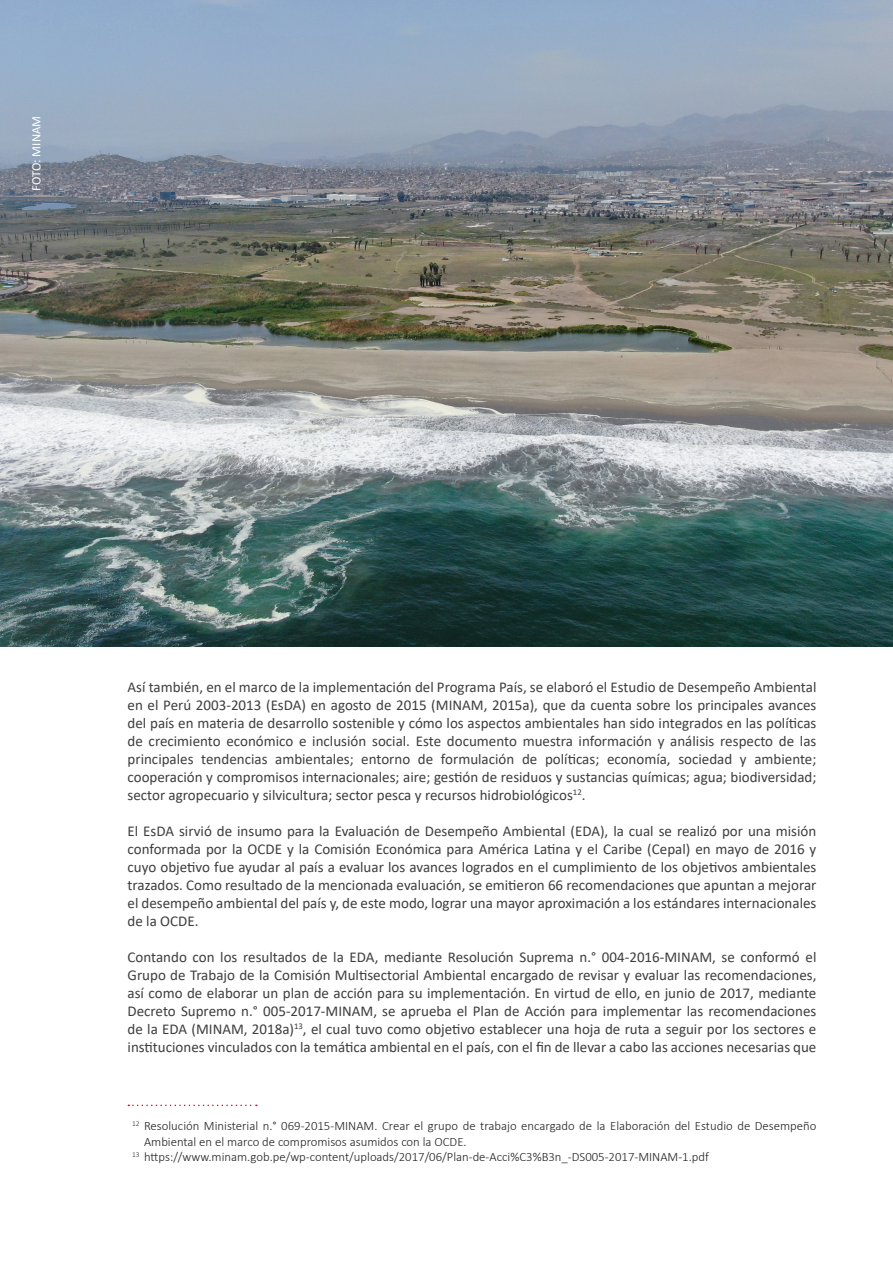
<style>
.page{position:relative;width:893px;height:1263px;background:#fff}
.page>*{position:absolute;margin:0;border:0;box-sizing:border-box;transform-origin:0 0}
.TEXTO_BASE{font:15px/18px "Calibri";color:#3e3e3f;text-align:justify}
.pie_ok{font:300 12.75px/15.3px "Calibri";color:#231f20}
.CREDITO_FOTO{font:12.75px "Calibri";color:#fff}
</style>
<div class="page">
<hr style="left:892px;top:0;width:1px;height:1263px;background:#fde7dc">
<svg style="left:128px;top:1104px;width:129px;height:2px"></svg>
<img style="left:0;top:0;width:893px;height:646px">
<p class="CREDITO_FOTO" style="left:27px;top:191px;width:77px;rotate:-90deg">FOTO: MINAM</p>
<p class="TEXTO_BASE" style="left:128px;top:677px;width:690px">Así también, en el marco de la implementación del Programa País, se elaboró el Estudio de Desempeño Ambiental en el Perú 2003-2013 (EsDA) en agosto de 2015 (MINAM, 2015a), que da cuenta sobre los principales avances del país en materia de desarrollo sostenible y cómo los aspectos ambientales han sido integrados en las políticas de crecimiento económico e inclusión social. Este documento muestra información y análisis respecto de las principales tendencias ambientales; entorno de formulación de políticas; economía, sociedad y ambiente; cooperación y compromisos internacionales; aire; gestión de residuos y sustancias químicas; agua; biodiversidad; sector agropecuario y silvicultura; sector pesca y recursos hidrobiológicos<sup>12</sup>.</p>
<p class="TEXTO_BASE" style="left:128px;top:821px;width:690px">El EsDA sirvió de insumo para la Evaluación de Desempeño Ambiental (EDA), la cual se realizó por una misión conformada por la OCDE y la Comisión Económica para América Latina y el Caribe (Cepal) en mayo de 2016 y cuyo objetivo fue ayudar al país a evaluar los avances logrados en el cumplimiento de los objetivos ambientales trazados. Como resultado de la mencionada evaluación, se emitieron 66 recomendaciones que apuntan a mejorar el desempeño ambiental del país y, de este modo, lograr una mayor aproximación a los estándares internacionales de la OCDE.</p>
<p class="TEXTO_BASE" style="left:128px;top:947px;width:690px">Contando con los resultados de la EDA, mediante Resolución Suprema n.° 004-2016-MINAM, se conformó el Grupo de Trabajo de la Comisión Multisectorial Ambiental encargado de revisar y evaluar las recomendaciones, así como de elaborar un plan de acción para su implementación. En virtud de ello, en junio de 2017, mediante Decreto Supremo n.° 005-2017-MINAM, se aprueba el Plan de Acción para implementar las recomendaciones de la EDA (MINAM, 2018a)<sup>13</sup>, el cual tuvo como objetivo establecer una hoja de ruta a seguir por los sectores e instituciones vinculados con la temática ambiental en el país, con el fin de llevar a cabo las acciones necesarias que</p>
<p class="pie_ok" style="left:144px;top:1118px;width:674px;text-indent:-12px"><sup>12</sup> Resolución Ministerial n.° 069-2015-MINAM. Crear el grupo de trabajo encargado de la Elaboración del Estudio de Desempeño<br>Ambiental en el marco de compromisos asumidos con la OCDE.</p>
<p class="pie_ok" style="left:132px;top:1149px;width:578px"><sup>13</sup> https://www.minam.gob.pe/wp-content/uploads/2017/06/Plan-de-Acci%C3%B3n_-DS005-2017-MINAM-1.pdf</p>
</div>
